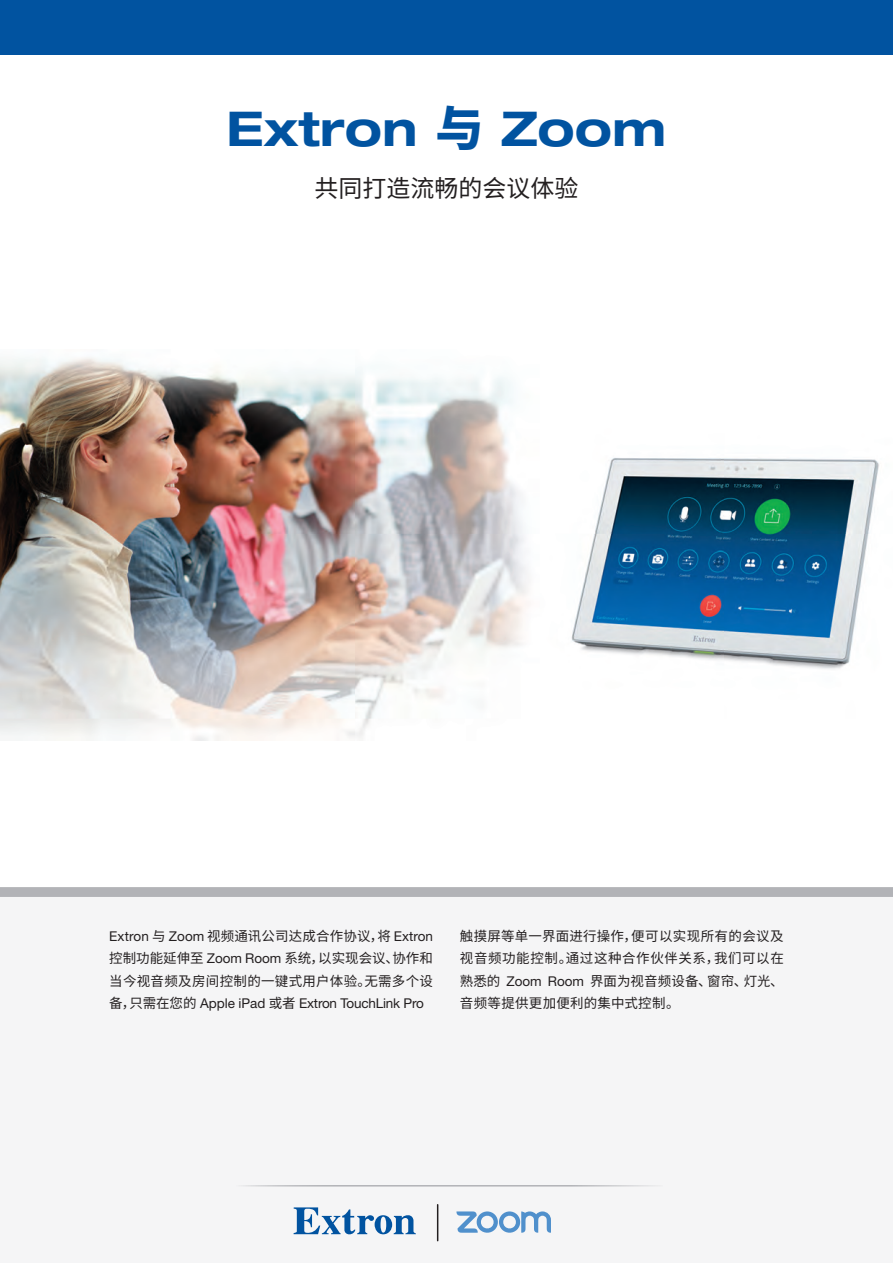
<style>
.page{position:relative;width:893px;height:1263px;background:#fff}
.page>*{position:absolute;margin:0;border:0;box-sizing:border-box;transform-origin:0 0}
.cover_product_name{font:700 expanded 48px "Helvetica Neue LT Std";color:#0153a0}
.cover_product_subti{font:24px "Source Han Sans CN";color:#231f20}
.cover_teaser_paragr{font:13.5px/22.5px "Source Han Sans CN";letter-spacing:.02em;color:#231f20;text-align:justify}
.s1{font-family:"Source Han Sans CN";font-weight:800;font-stretch:normal}
.s2{font-family:"Helvetica Neue LT Std"}
</style>
<div class="page">
<div style="left:0;top:887px;width:893px;height:355px;background:#f5f5f6"></div>
<hr style="left:231px;top:1185px;width:432px;height:1px;background:#b2b3b7">
<svg style="left:294px;top:1207px;width:122px;height:27px"></svg>
<hr style="left:437px;top:1205px;width:1px;height:36px;background:#231f20">
<svg style="left:456px;top:1211px;width:95px;height:23px"></svg>
<div style="left:0;top:0;width:893px;height:54px;background:#0153a0"></div>
<img style="left:0;top:358px;width:879px;height:382px">
<p class="cover_product_name" style="left:226px;top:99px;width:442px">Extron <span class="s1">与</span> Zoom</p>
<p class="cover_product_subti" style="left:314px;top:175px;width:266px">共同打造流畅的会议体验</p>
<p class="cover_teaser_paragr" style="left:109px;top:925px;width:325px"><span class="s2">Extron</span> 与 <span class="s2">Zoom</span> 视频通讯公司达成合作协议，将 <span class="s2">Extron</span>控制功能延伸至 <span class="s2">Zoom Room</span> 系统，以实现会议、协作和当今视音频及房间控制的一键式用户体验。无需多个设备，只需在您的 <span class="s2">Apple iPad</span> 或者 <span class="s2">Extron TouchLink Pro</span></p>
<p class="cover_teaser_paragr" style="left:460px;top:925px;width:325px">触摸屏等单一界面进行操作，便可以实现所有的会议及视音频功能控制。通过这种合作伙伴关系，我们可以在熟悉的 <span class="s2">Zoom Room</span> 界面为视音频设备、窗帘、灯光、音频等提供更加便利的集中式控制。</p>
</div>
